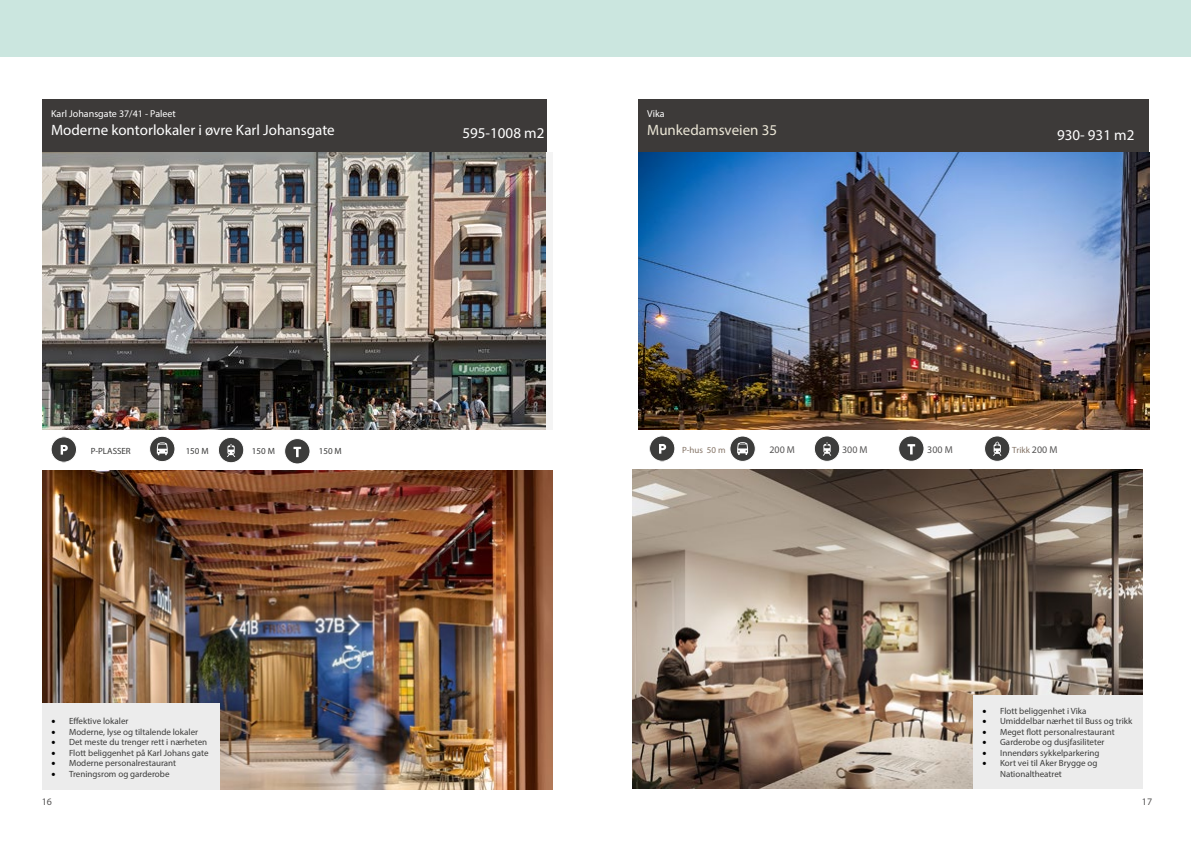
<style>
.page{position:relative;width:1191px;height:842px;background:#fff}
.page>*{position:absolute;margin:0;border:0;box-sizing:border-box;transform-origin:0 0}
.t1{font:15px "Myriad Pro";color:#fff}
.t2{font:15px "Myriad Pro";color:#ebe6d6}
.t3{font:10px "Myriad Pro";color:#fff}
.t4{font:10px "Myriad Pro";color:#555454}
.t5{font:9px/10.5px "Myriad Pro";color:#3c3c3b}
.t6{font:9px "Myriad Pro";color:#857466}
.s1{font-family:"Minion Pro";font-size:12px;color:#000}
.s2{font-size:10px;color:#555454}
</style>
<div class="page">
<img style="left:639px;top:152px;width:510px;height:277px">
<img style="left:632px;top:470px;width:511px;height:318px">
<img style="left:43px;top:471px;width:510px;height:318px">
<img style="left:43px;top:152px;width:503px;height:277px">
<div style="left:0;top:0;width:1191px;height:57px;background:#cbe6df"></div>
<div style="left:639px;top:99px;width:510px;height:53px;background:#3d3a39"></div>
<div style="left:973px;top:695px;width:170px;height:93px;background:#ececec"></div>
<svg style="left:649px;top:436px;width:26px;height:25px"></svg>
<div style="left:898px;top:436px;width:26px;height:25px;background:#3c3c3b;border-radius:50%"></div>
<div style="left:898px;top:436px;width:26px;height:25px;border:1px solid #fff;border-radius:50%"></div>
<svg style="left:907px;top:444px;width:8px;height:10px"></svg>
<div style="left:984px;top:436px;width:26px;height:25px;background:#3c3c3b;border-radius:50%"></div>
<div style="left:984px;top:436px;width:26px;height:25px;border:1px solid #fff;border-radius:50%"></div>
<svg style="left:993px;top:441px;width:8px;height:15px"></svg>
<div style="left:730px;top:436px;width:25px;height:25px;background:#3c3c3b;border-radius:50%"></div>
<div style="left:730px;top:436px;width:25px;height:25px;border:1px solid #fff;border-radius:50%"></div>
<svg style="left:737px;top:442px;width:11px;height:13px"></svg>
<div style="left:814px;top:436px;width:25px;height:25px;background:#3c3c3b;border-radius:50%"></div>
<div style="left:814px;top:436px;width:26px;height:25px;border:1px solid #fff;border-radius:50%"></div>
<svg style="left:823px;top:442px;width:8px;height:14px"></svg>
<div style="left:42px;top:99px;width:505px;height:53px;background:#3d3a39"></div>
<div style="left:43px;top:703px;width:177px;height:87px;background:#ececec"></div>
<svg style="left:51px;top:437px;width:26px;height:25px"></svg>
<div style="left:150px;top:436px;width:25px;height:26px;background:#3c3c3b;border-radius:50%"></div>
<div style="left:149px;top:436px;width:26px;height:26px;border:1px solid #fff;border-radius:50%"></div>
<svg style="left:157px;top:442px;width:11px;height:13px"></svg>
<div style="left:218px;top:437px;width:26px;height:26px;background:#3c3c3b;border-radius:50%"></div>
<div style="left:218px;top:437px;width:26px;height:26px;border:1px solid #fff;border-radius:50%"></div>
<svg style="left:227px;top:444px;width:8px;height:13px"></svg>
<div style="left:285px;top:439px;width:25px;height:25px;background:#3c3c3b;border-radius:50%"></div>
<div style="left:284px;top:439px;width:26px;height:25px;border:1px solid #fff;border-radius:50%"></div>
<svg style="left:293px;top:447px;width:8px;height:10px"></svg>
<p class="t3" style="left:51px;top:108px;width:126px">Karl Johansgate 37/41 - Paleet</p>
<h1 class="t1" style="left:51px;top:121px;width:285px">Moderne kontorlokaler i øvre Karl Johansgate</h1>
<h1 class="t1" style="left:462px;top:124px;width:83px">595-1008 m2</h1>
<p class="t3" style="left:647px;top:108px;width:19px">Vika</p>
<h1 class="t2" style="left:647px;top:121px;width:131px">Munkedamsveien 35</h1>
<h1 class="t1" style="left:1057px;top:126px;width:79px">930- 931 m2</h1>
<p class="t5" style="left:91px;top:446px;width:42px">P-PLASSER</p>
<p class="t5" style="left:186px;top:446px;width:24px">150 M</p>
<p class="t5" style="left:252px;top:446px;width:24px">150 M</p>
<p class="t5" style="left:319px;top:446px;width:24px">150 M</p>
<p class="t5" style="left:51px;top:716px;width:79px"><span class="s1">•</span> Effektive lokaler</p>
<p class="t5" style="left:51px;top:726px;width:149px"><span class="s1">•</span> Moderne, lyse og tiltalende lokaler</p>
<p class="t5" style="left:51px;top:737px;width:158px"><span class="s1">•</span> Det meste du trenger rett i nærheten</p>
<p class="t5" style="left:51px;top:747px;width:159px"><span class="s1">•</span> Flott beliggenhet på Karl Johans gate</p>
<p class="t5" style="left:51px;top:758px;width:127px"><span class="s1">•</span> Moderne personalrestaurant</p>
<p class="t5" style="left:51px;top:768px;width:120px"><span class="s1">•</span> Treningsrom og garderobe</p>
<p class="t6" style="left:682px;top:444px;width:45px">P-hus 50 m</p>
<p class="t4" style="left:769px;top:443px;width:27px">200 M</p>
<p class="t4" style="left:842px;top:443px;width:27px">300 M</p>
<p class="t4" style="left:927px;top:443px;width:27px">300 M</p>
<p class="t6" style="left:1012px;top:444px;width:47px">Trikk <span class="s2">200 M</span></p>
<p class="t5" style="left:982px;top:705px;width:106px"><span class="s1">•</span> Flott beliggenhet i Vika</p>
<p class="t5" style="left:982px;top:716px;width:152px"><span class="s1">•</span> Umiddelbar nærhet til Buss og trikk</p>
<p class="t5" style="left:982px;top:726px;width:134px"><span class="s1">•</span> Meget flott personalrestaurant</p>
<p class="t5" style="left:982px;top:737px;width:124px"><span class="s1">•</span> Garderobe og dusjfasiliteter</p>
<p class="t5" style="left:982px;top:747px;width:119px"><span class="s1">•</span> Innendørs sykkelparkering</p>
<p class="t5" style="left:1000px;top:758px;width:99px;text-indent:-18px"><span class="s1">•</span> Kort vei til Aker Brygge og<br>Nationaltheatret</p>
<p class="t4" style="left:42px;top:796px;width:12px">16</p>
<p class="t4" style="left:1141px;top:796px;width:12px">17</p>
</div>
